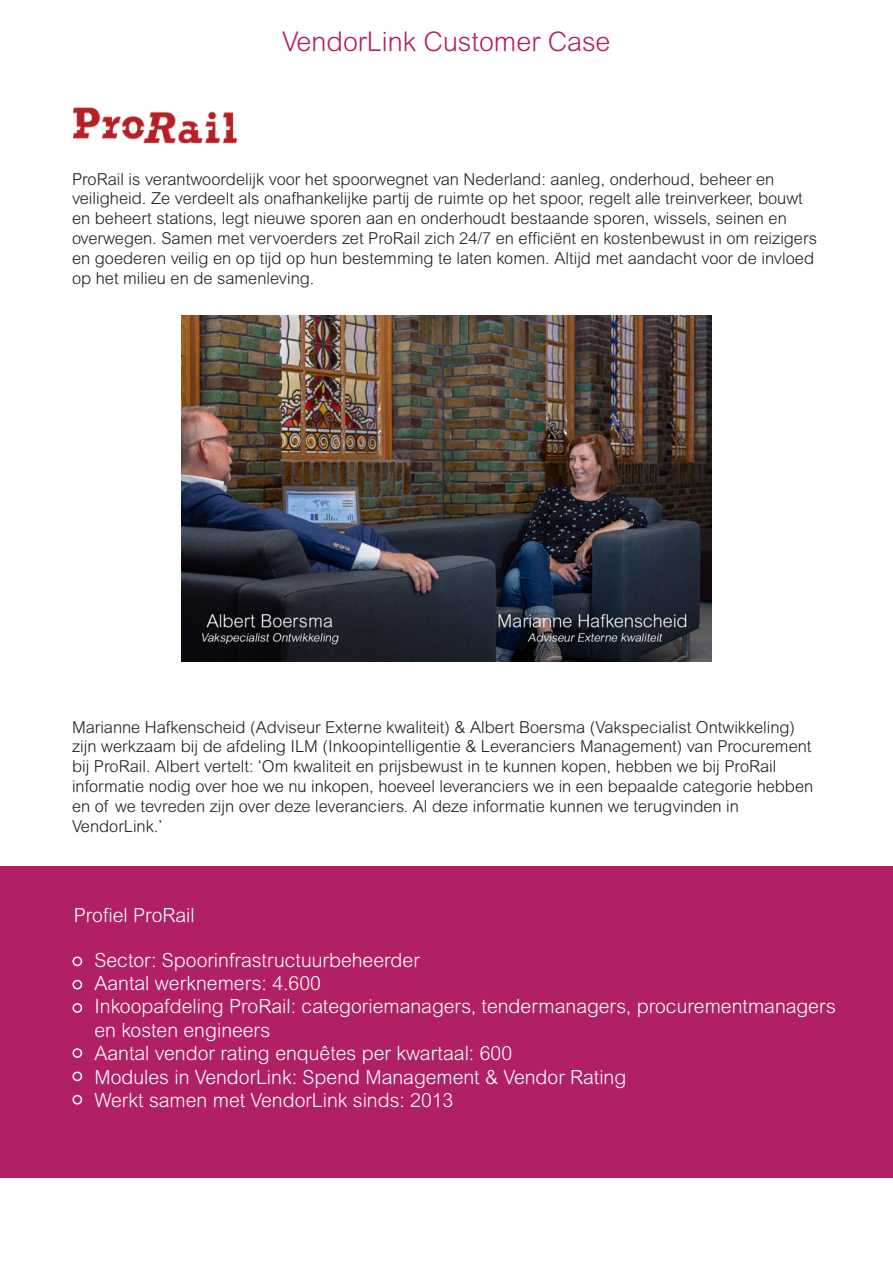
<style>
.page{position:relative;width:893px;height:1263px;background:#fff}
.page>*{position:absolute;margin:0;border:0;box-sizing:border-box;transform-origin:0 0}
.t1{font:300 27px "Arial Rounded MT Std";color:#b12064}
.t2{font:300 19.5px/23.4px "Arial Rounded MT Std";color:#fff}
.t3{font:300 16.5px/19.8px "Arial Rounded MT Std";color:#231f20}
</style>
<div class="page">
<img style="left:181px;top:315px;width:530px;height:347px">
<img style="left:72px;top:107px;width:165px;height:37px">
<div style="left:0;top:866px;width:893px;height:312px;background:#b12064"></div>
<svg style="left:73px;top:956px;width:9px;height:10px"></svg>
<svg style="left:73px;top:980px;width:9px;height:9px"></svg>
<svg style="left:73px;top:1003px;width:9px;height:10px"></svg>
<svg style="left:73px;top:1048px;width:9px;height:10px"></svg>
<svg style="left:73px;top:1071px;width:9px;height:10px"></svg>
<svg style="left:73px;top:1095px;width:9px;height:9px"></svg>
<h1 class="t1" style="left:282px;top:25px;width:330px">VendorLink Customer Case</h1>
<p class="t3" style="left:72px;top:169px;width:747px">ProRail is verantwoordelijk voor het spoorwegnet van Nederland: aanleg, onderhoud, beheer en veiligheid. Ze verdeelt als onafhankelijke partij de ruimte op het spoor, regelt alle treinverkeer, bouwt en beheert stations, legt nieuwe sporen aan en onderhoudt bestaande sporen, wissels, seinen en overwegen. Samen met vervoerders zet ProRail zich 24/7 en efficiënt en kostenbewust in om reizigers en goederen veilig en op tijd op hun bestemming te laten komen. Altijd met aandacht voor de invloed op het milieu en de samenleving.</p>
<p class="t3" style="left:72px;top:717px;width:743px">Marianne Hafkenscheid (Adviseur Externe kwaliteit) &amp; Albert Boersma (Vakspecialist Ontwikkeling) zijn werkzaam bij de afdeling ILM (Inkoopintelligentie &amp; Leveranciers Management) van Procurement bij ProRail. Albert vertelt: ‘Om kwaliteit en prijsbewust in te kunnen kopen, hebben we bij ProRail informatie nodig over hoe we nu inkopen, hoeveel leveranciers we in een bepaalde categorie hebben en of we tevreden zijn over deze leveranciers. Al deze informatie kunnen we terugvinden in VendorLink.’</p>
<p class="t2" style="left:74px;top:903px;width:122px">Profiel ProRail</p>
<p class="t2" style="left:94px;top:948px;width:743px">Sector: Spoorinfrastructuurbeheerder<br>Aantal werknemers: 4.600<br>Inkoopafdeling ProRail: categoriemanagers, tendermanagers, procurementmanagers en kosten engineers<br>Aantal vendor rating enquêtes per kwartaal: 600<br>Modules in VendorLink: Spend Management &amp; Vendor Rating<br>Werkt samen met VendorLink sinds: 2013</p>
</div>
